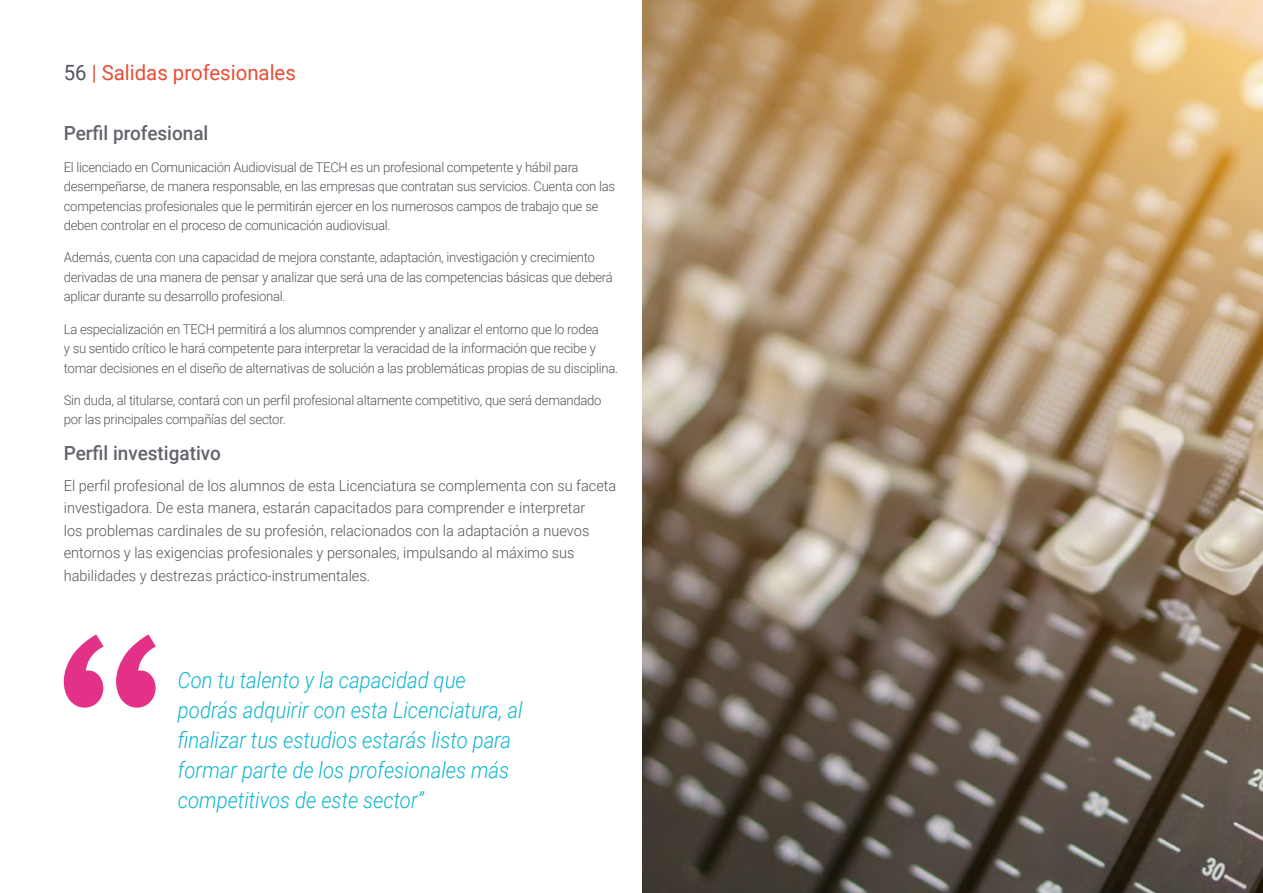
<style>
.page{position:relative;width:1263px;height:893px;background:#fff}
.page>*{position:absolute;margin:0;border:0;box-sizing:border-box;transform-origin:0 0}
.t1{font:italic 300 22.5px/30px "Roboto";color:#0fb6cf;scale:.9 1}
.t2{font:21px "Roboto";color:#e94d35}
.t3{font:500 19.5px "Roboto";color:#61646a}
.t4{font:300 15px/22.5px "Roboto";color:#52555b}
.t5{font:300 13.5px/19.5px "Roboto";letter-spacing:-.02em;color:#52555b}
.s1{color:#52555b}
</style>
<div class="page">
<img style="left:642px;top:0;width:621px;height:893px">
<svg style="left:64px;top:634px;width:92px;height:74px"></svg>
<h2 class="t2" style="left:64px;top:57px;width:234px"><span class="s1">56</span> | Salidas profesionales</h2>
<h3 class="t3" style="left:64px;top:119px;width:146px">Perfil profesional</h3>
<p class="t5" style="left:64px;top:157px;width:553px">El licenciado en Comunicación Audiovisual de TECH es un profesional competente y hábil para desempeñarse, de manera responsable, en las empresas que contratan sus servicios. Cuenta con las competencias profesionales que le permitirán ejercer en los numerosos campos de trabajo que se deben controlar en el proceso de comunicación audiovisual.</p>
<p class="t5" style="left:64px;top:247px;width:550px">Además, cuenta con una capacidad de mejora constante, adaptación, investigación y crecimiento derivadas de una manera de pensar y analizar que será una de las competencias básicas que deberá aplicar durante su desarrollo profesional.</p>
<p class="t5" style="left:64px;top:319px;width:556px">La especialización en TECH permitirá a los alumnos comprender y analizar el entorno que lo rodea<br>y su sentido crítico le hará competente para interpretar la veracidad de la información que recibe y tomar decisiones en el diseño de alternativas de solución a las problemáticas propias de su disciplina.</p>
<p class="t5" style="left:64px;top:390px;width:539px">Sin duda, al titularse, contará con un perfil profesional altamente competitivo, que será demandado por las principales compañías del sector.</p>
<h3 class="t3" style="left:64px;top:439px;width:159px">Perfil investigativo</h3>
<p class="t4" style="left:64px;top:473px;width:554px">El perfil profesional de los alumnos de esta Licenciatura se complementa con su faceta investigadora. De esta manera, estarán capacitados para comprender e interpretar<br>los problemas cardinales de su profesión, relacionados con la adaptación a nuevos entornos y las exigencias profesionales y personales, impulsando al máximo sus habilidades y destrezas práctico-instrumentales.</p>
<h1 class="t1" style="left:178px;top:664px;width:385px">Con tu talento y la capacidad que podrás adquirir con esta Licenciatura, al finalizar tus estudios estarás listo para formar parte de los profesionales más competitivos de este sector”</h1>
</div>
